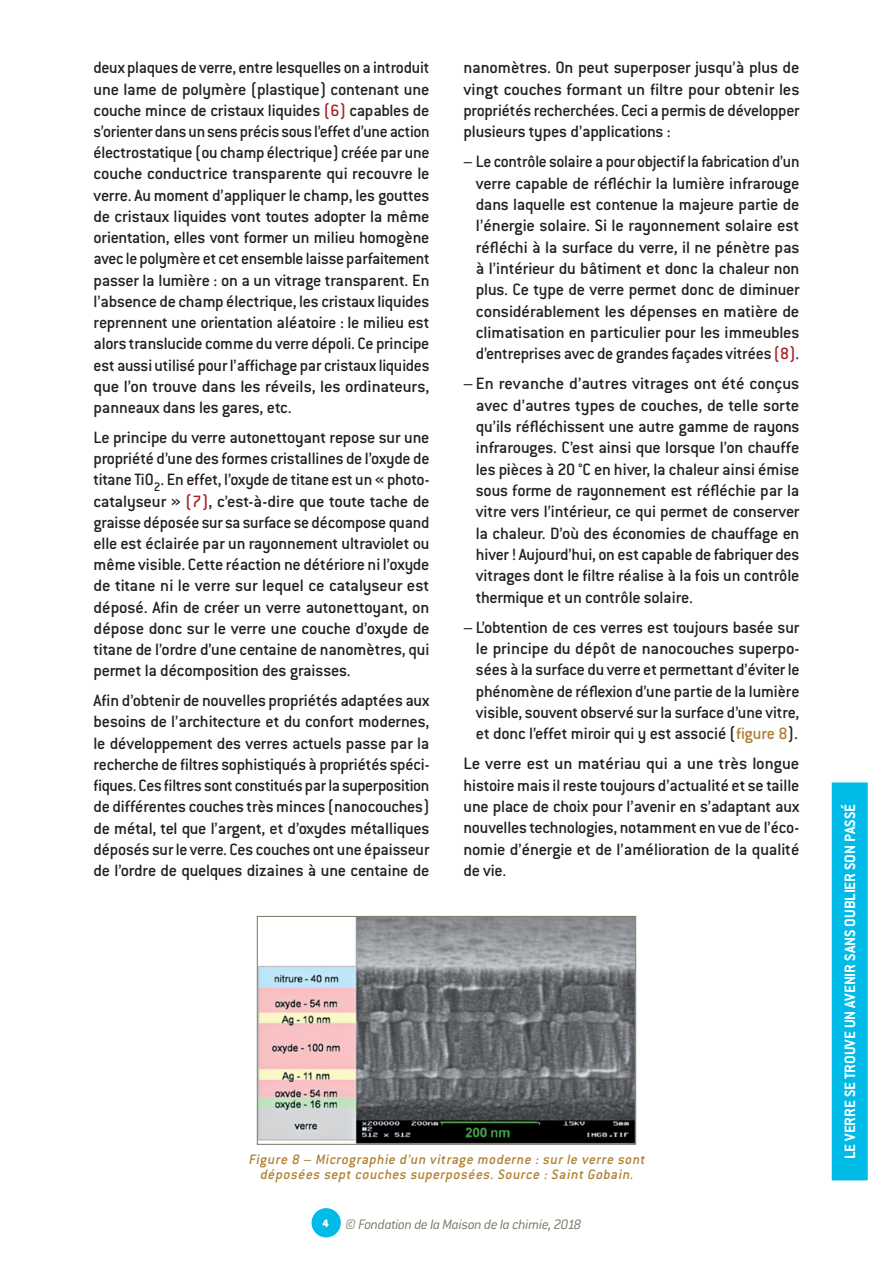
<style>
.page{position:relative;width:893px;height:1263px;background:#fff}
.page>*{position:absolute;margin:0;border:0;box-sizing:border-box;transform-origin:0 0}
.t1{font:500 18px/21.3px "Conduit ITC";letter-spacing:-.01em;color:#231f20;text-align:justify}
.t2{font:700 16.5px "Conduit ITC";color:#fff}
.t3{font:italic 500 15px/15px "Conduit ITC";color:#b07f2f;text-align:center}
.t4{font:italic 300 15px "Conduit ITC";letter-spacing:-.025em;color:#767562}
.s1{color:#a72427}
.s2{color:#b07f2f}
</style>
<div class="page">
<div style="left:311px;top:1208px;width:30px;height:29px;background:#00bbe7;border-radius:50%"></div>
<div style="left:832px;top:782px;width:36px;height:398px;background:#00bbe7"></div>
<img style="left:259px;top:918px;width:375px;height:225px">
<div style="left:257px;top:916px;width:379px;height:229px;border:1px solid #767562"></div>
<p class="t1" style="left:94px;top:57px;width:338px">deux plaques de verre, entre lesquelles on a introduit une lame de polymère (plastique) contenant une couche mince de cristaux liquides <span class="s1">(6)</span> capables de s’orienter dans un sens précis sous l’effet d’une action électrostatique (ou champ électrique) créée par une couche conductrice transparente qui recouvre le verre. Au moment d’appliquer le champ, les gouttes de cristaux liquides vont toutes adopter la même orientation, elles vont former un milieu homogène avec le polymère et cet ensemble laisse parfaitement passer la lumière : on a un vitrage transparent. En l’absence de champ électrique, les cristaux liquides reprennent une orientation aléatoire : le milieu est alors translucide comme du verre dépoli. Ce principe est aussi utilisé pour l’affichage par cristaux liquides que l’on trouve dans les réveils, les ordinateurs, panneaux dans les gares, etc.</p>
<p class="t1" style="left:94px;top:426px;width:338px">Le principe du verre autonettoyant repose sur une propriété d’une des formes cristallines de l’oxyde de titane TiO<sub>2</sub>. En effet, l’oxyde de titane est un «photo&shy;catalyseur » <span class="s1">(7)</span>, c’est-à-dire que toute tache de graisse déposée sur sa surface se décompose quand elle est éclairée par un rayonnement ultraviolet ou même visible. Cette réaction ne détériore ni l’oxyde de titane ni le verre sur lequel ce catalyseur est déposé. Afin de créer un verre autonettoyant, on dépose donc sur le verre une couche d’oxyde de titane de l’ordre d’une centaine de nanomètres, qui permet la décomposition des graisses.</p>
<p class="t1" style="left:94px;top:690px;width:338px">Afin d’obtenir de nouvelles propriétés adaptées aux besoins de l’architecture et du confort modernes, le développement des verres actuels passe par la recherche de filtres sophistiqués à propriétés spéci&shy;fiques. Ces filtres sont constitués par la superposition de différentes couches très minces (nanocouches) de métal, tel que l’argent, et d’oxydes métalliques déposés sur le verre. Ces couches ont une épaisseur de l’ordre de quelques dizaines à une centaine de</p>
<p class="t1" style="left:463px;top:57px;width:338px">nanomètres. On peut superposer jusqu’à plus de vingt couches formant un filtre pour obtenir les propriétés recherchées. Ceci a permis de développer plusieurs types d’applications :</p>
<p class="t1" style="left:476px;top:151px;width:325px;text-indent:-12px">– Le contrôle solaire a pour objectif la fabrication d’un verre capable de réfléchir la lumière infrarouge dans laquelle est contenue la majeure partie de l’énergie solaire. Si le rayonnement solaire est réfléchi à la surface du verre, il ne pénètre pas à l’intérieur du bâtiment et donc la chaleur non plus. Ce type de verre permet donc de diminuer considérablement les dépenses en matière de climatisation en particulier pour les immeubles d’entreprises avec de grandes façades vitrées <span class="s1">(8)</span>.</p>
<p class="t1" style="left:476px;top:373px;width:325px;text-indent:-12px">– En revanche d’autres vitrages ont été conçus avec d’autres types de couches, de telle sorte qu’ils réfléchissent une autre gamme de rayons infrarouges. C’est ainsi que lorsque l’on chauffe les pièces à 20 °C en hiver, la chaleur ainsi émise sous forme de rayonnement est réfléchie par la vitre vers l’intérieur, ce qui permet de conserver la chaleur. D’où des économies de chauffage en hiver ! Aujourd’hui, on est capable de fabriquer des vitrages dont le filtre réalise à la fois un contrôle thermique et un contrôle solaire.</p>
<p class="t1" style="left:476px;top:616px;width:325px;text-indent:-12px">– L’obtention de ces verres est toujours basée sur le principe du dépôt de nanocouches superpo&shy;sées à la surface du verre et permettant d’éviter le phénomène de réflexion d’une partie de la lumière visible, souvent observé sur la surface d’une vitre, et donc l’effet miroir qui y est associé (<span class="s2">figure 8</span>).</p>
<p class="t1" style="left:463px;top:753px;width:337px">Le verre est un matériau qui a une très longue histoire mais il reste toujours d’actualité et se taille une place de choix pour l’avenir en s’adaptant aux nouvelles technologies, notamment en vue de l’éco&shy;nomie d’énergie et de l’amélioration de la qualité de vie.</p>
<p class="t3" style="left:248px;top:1152px;width:401px">Figure 8 – Micrographie d’un vitrage moderne : sur le verre sont déposées sept couches superposées. Source : Saint Gobain.</p>
<p class="t4" style="left:323px;top:1216px;width:260px"><sup>4</sup> © Fondation de la Maison de la chimie, 2018</p>
<p class="t2" style="left:840px;top:1159px;width:357px;rotate:-90deg">LE VERRE SE TROUVE UN AVENIR SANS OUBLIER SON PASSÉ</p>
</div>
